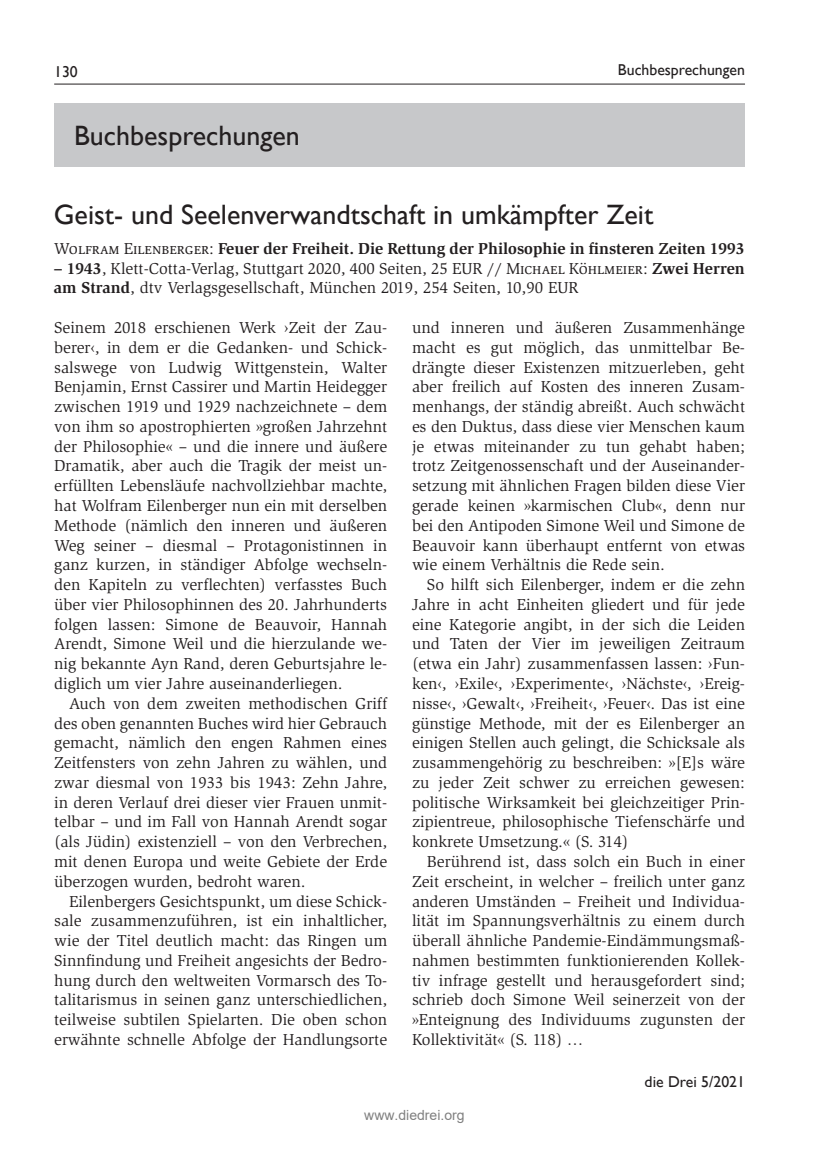
<style>
.page{position:relative;width:829px;height:1171px;background:#fff}
.page>*{position:absolute;margin:0;border:0;box-sizing:border-box;transform-origin:0 0}
.t1{font:28px "Gill Sans";color:#231f20}
.t2{font:16.28px/19.8px "Slimbach Std";color:#231f20}
.t3{font:700 16.28px "Slimbach Std";color:#231f20}
.t4{font:15.75px "Gill Sans";color:#231f20}
.t5{font:14px "Arial";color:#808080}
.s1{font-weight:400}
.s2{font-weight:700}
</style>
<div class="page">
<hr style="left:54px;top:84px;width:691px;height:1px;background:#231f20">
<div style="left:54px;top:104px;width:691px;height:63px;background:#c7c8ca"></div>
<p class="t4" style="left:54px;top:63px;width:25px">130</p>
<p class="t4" style="left:618px;top:61px;width:129px">Buchbesprechungen</p>
<p class="t1" style="left:74px;top:119px;width:227px">Buchbesprechungen</p>
<p class="t1" style="left:54px;top:198px;width:601px">Geist- und Seelenverwandtschaft in umkämpfter Zeit</p>
<p class="t3" style="left:54px;top:238px;width:692px"><span class="s1">Wolfram Eilenberger:</span> Feuer der Freiheit. Die Rettung der Philosophie in finsteren Zeiten 1993</p>
<p class="t2" style="left:54px;top:258px;width:692px"><span class="s2">– 1943</span>, Klett-Cotta-Verlag, Stuttgart 2020, 400 Seiten, 25 EUR // Michael Köhlmeier: <span class="s2">Zwei Herren am Strand</span>, dtv Verlagsgesellschaft, München 2019, 254 Seiten, 10,90 EUR</p>
<p class="t2" style="left:54px;top:318px;width:334px">Seinem 2018 erschienen Werk ›Zeit der Zau-</p>
<p class="t2" style="left:54px;top:337px;width:334px">berer‹, in dem er die Gedanken- und Schick-</p>
<p class="t2" style="left:54px;top:357px;width:334px">salswege von Ludwig Wittgenstein, Walter</p>
<p class="t2" style="left:54px;top:377px;width:334px">Benjamin, Ernst Cassirer und Martin Heidegger</p>
<p class="t2" style="left:54px;top:397px;width:334px">zwischen 1919 und 1929 nachzeichnete – dem</p>
<p class="t2" style="left:54px;top:417px;width:334px">von ihm so apostrophierten »großen Jahrzehnt</p>
<p class="t2" style="left:54px;top:436px;width:334px">der Philosophie« – und die innere und äußere</p>
<p class="t2" style="left:54px;top:456px;width:334px">Dramatik, aber auch die Tragik der meist un-</p>
<p class="t2" style="left:54px;top:476px;width:334px">erfüllten Lebensläufe nachvollziehbar machte,</p>
<p class="t2" style="left:54px;top:496px;width:334px">hat Wolfram Eilenberger nun ein mit derselben</p>
<p class="t2" style="left:54px;top:515px;width:334px">Methode (nämlich den inneren und äußeren</p>
<p class="t2" style="left:54px;top:535px;width:334px">Weg seiner – diesmal – Protagonistinnen in</p>
<p class="t2" style="left:54px;top:555px;width:334px">ganz kurzen, in ständiger Abfolge wechseln-</p>
<p class="t2" style="left:54px;top:575px;width:334px">den Kapiteln zu verflechten) verfasstes Buch</p>
<p class="t2" style="left:54px;top:595px;width:334px">über vier Philosophinnen des 20. Jahrhunderts</p>
<p class="t2" style="left:54px;top:614px;width:334px">folgen lassen: Simone de Beauvoir, Hannah</p>
<p class="t2" style="left:54px;top:634px;width:334px">Arendt, Simone Weil und die hierzulande we-</p>
<p class="t2" style="left:54px;top:654px;width:334px">nig bekannte Ayn Rand, deren Geburtsjahre le-</p>
<p class="t2" style="left:54px;top:674px;width:290px">diglich um vier Jahre auseinanderliegen.</p>
<p class="t2" style="left:69px;top:693px;width:320px">Auch von dem zweiten methodischen Griff</p>
<p class="t2" style="left:54px;top:713px;width:334px">des oben genannten Buches wird hier Gebrauch</p>
<p class="t2" style="left:54px;top:733px;width:334px">gemacht, nämlich den engen Rahmen eines</p>
<p class="t2" style="left:54px;top:753px;width:334px">Zeitfensters von zehn Jahren zu wählen, und</p>
<p class="t2" style="left:54px;top:772px;width:334px">zwar diesmal von 1933 bis 1943: Zehn Jahre,</p>
<p class="t2" style="left:54px;top:792px;width:334px">in deren Verlauf drei dieser vier Frauen unmit-</p>
<p class="t2" style="left:54px;top:812px;width:334px">telbar – und im Fall von Hannah Arendt sogar</p>
<p class="t2" style="left:54px;top:832px;width:334px">(als Jüdin) existenziell – von den Verbrechen,</p>
<p class="t2" style="left:54px;top:852px;width:334px">mit denen Europa und weite Gebiete der Erde</p>
<p class="t2" style="left:54px;top:871px;width:253px">überzogen wurden, bedroht waren.</p>
<p class="t2" style="left:69px;top:891px;width:319px">Eilenbergers Gesichtspunkt, um diese Schick-</p>
<p class="t2" style="left:54px;top:911px;width:334px">sale zusammenzuführen, ist ein inhaltlicher,</p>
<p class="t2" style="left:54px;top:931px;width:334px">wie der Titel deutlich macht: das Ringen um</p>
<p class="t2" style="left:54px;top:950px;width:334px">Sinnfindung und Freiheit angesichts der Bedro-</p>
<p class="t2" style="left:54px;top:970px;width:334px">hung durch den weltweiten Vormarsch des To-</p>
<p class="t2" style="left:54px;top:990px;width:334px">talitarismus in seinen ganz unterschiedlichen,</p>
<p class="t2" style="left:54px;top:1010px;width:334px">teilweise subtilen Spielarten. Die oben schon</p>
<p class="t2" style="left:54px;top:1030px;width:334px">erwähnte schnelle Abfolge der Handlungsorte</p>
<p class="t2" style="left:412px;top:318px;width:334px">und inneren und äußeren Zusammenhänge</p>
<p class="t2" style="left:412px;top:337px;width:334px">macht es gut möglich, das unmittelbar Be-</p>
<p class="t2" style="left:412px;top:357px;width:334px">drängte dieser Existenzen mitzuerleben, geht</p>
<p class="t2" style="left:412px;top:377px;width:334px">aber freilich auf Kosten des inneren Zusam-</p>
<p class="t2" style="left:412px;top:397px;width:334px">menhangs, der ständig abreißt. Auch schwächt</p>
<p class="t2" style="left:412px;top:417px;width:334px">es den Duktus, dass diese vier Menschen kaum</p>
<p class="t2" style="left:412px;top:436px;width:334px">je etwas miteinander zu tun gehabt haben;</p>
<p class="t2" style="left:412px;top:456px;width:334px">trotz Zeitgenossenschaft und der Auseinander-</p>
<p class="t2" style="left:412px;top:476px;width:334px">setzung mit ähnlichen Fragen bilden diese Vier</p>
<p class="t2" style="left:412px;top:496px;width:334px">gerade keinen »karmischen Club«, denn nur</p>
<p class="t2" style="left:412px;top:515px;width:334px">bei den Antipoden Simone Weil und Simone de</p>
<p class="t2" style="left:412px;top:535px;width:334px">Beauvoir kann überhaupt entfernt von etwas</p>
<p class="t2" style="left:412px;top:555px;width:254px">wie einem Verhältnis die Rede sein.</p>
<p class="t2" style="left:427px;top:575px;width:319px">So hilft sich Eilenberger, indem er die zehn</p>
<p class="t2" style="left:412px;top:595px;width:334px">Jahre in acht Einheiten gliedert und für jede</p>
<p class="t2" style="left:412px;top:614px;width:334px">eine Kategorie angibt, in der sich die Leiden</p>
<p class="t2" style="left:412px;top:634px;width:334px">und Taten der Vier im jeweiligen Zeitraum</p>
<p class="t2" style="left:412px;top:654px;width:334px">(etwa ein Jahr) zusammenfassen lassen: ›Fun-</p>
<p class="t2" style="left:412px;top:674px;width:334px">ken‹, ›Exile‹, ›Experimente‹, ›Nächste‹, ›Ereig-</p>
<p class="t2" style="left:412px;top:693px;width:334px">nisse‹, ›Gewalt‹, ›Freiheit‹, ›Feuer‹. Das ist eine</p>
<p class="t2" style="left:412px;top:713px;width:334px">günstige Methode, mit der es Eilenberger an</p>
<p class="t2" style="left:412px;top:733px;width:334px">einigen Stellen auch gelingt, die Schicksale als</p>
<p class="t2" style="left:412px;top:753px;width:334px">zusammengehörig zu beschreiben: »[E]s wäre</p>
<p class="t2" style="left:412px;top:773px;width:334px">zu jeder Zeit schwer zu erreichen gewesen:</p>
<p class="t2" style="left:412px;top:792px;width:334px">politische Wirksamkeit bei gleichzeitiger Prin-</p>
<p class="t2" style="left:412px;top:812px;width:334px">zipientreue, philosophische Tiefenschärfe und</p>
<p class="t2" style="left:412px;top:832px;width:218px">konkrete Umsetzung.« (S. 314)</p>
<p class="t2" style="left:427px;top:852px;width:319px">Berührend ist, dass solch ein Buch in einer</p>
<p class="t2" style="left:412px;top:871px;width:334px">Zeit erscheint, in welcher – freilich unter ganz</p>
<p class="t2" style="left:412px;top:891px;width:334px">anderen Umständen – Freiheit und Individua-</p>
<p class="t2" style="left:412px;top:911px;width:334px">lität im Spannungsverhältnis zu einem durch</p>
<p class="t2" style="left:412px;top:931px;width:334px">überall ähnliche Pandemie-Eindämmungsmaß-</p>
<p class="t2" style="left:412px;top:950px;width:334px">nahmen bestimmten funktionierenden Kollek-</p>
<p class="t2" style="left:412px;top:970px;width:334px">tiv infrage gestellt und herausgefordert sind;</p>
<p class="t2" style="left:412px;top:990px;width:334px">schrieb doch Simone Weil seinerzeit von der</p>
<p class="t2" style="left:412px;top:1010px;width:334px">»Enteignung des Individuums zugunsten der</p>
<p class="t2" style="left:412px;top:1030px;width:173px">Kollektivität« (S. 118) …</p>
<p class="t5" style="left:364px;top:1106px;width:102px">www.diedrei.org</p>
<p class="t4" style="left:644px;top:1072px;width:102px">die Drei 5/2021</p>
</div>
